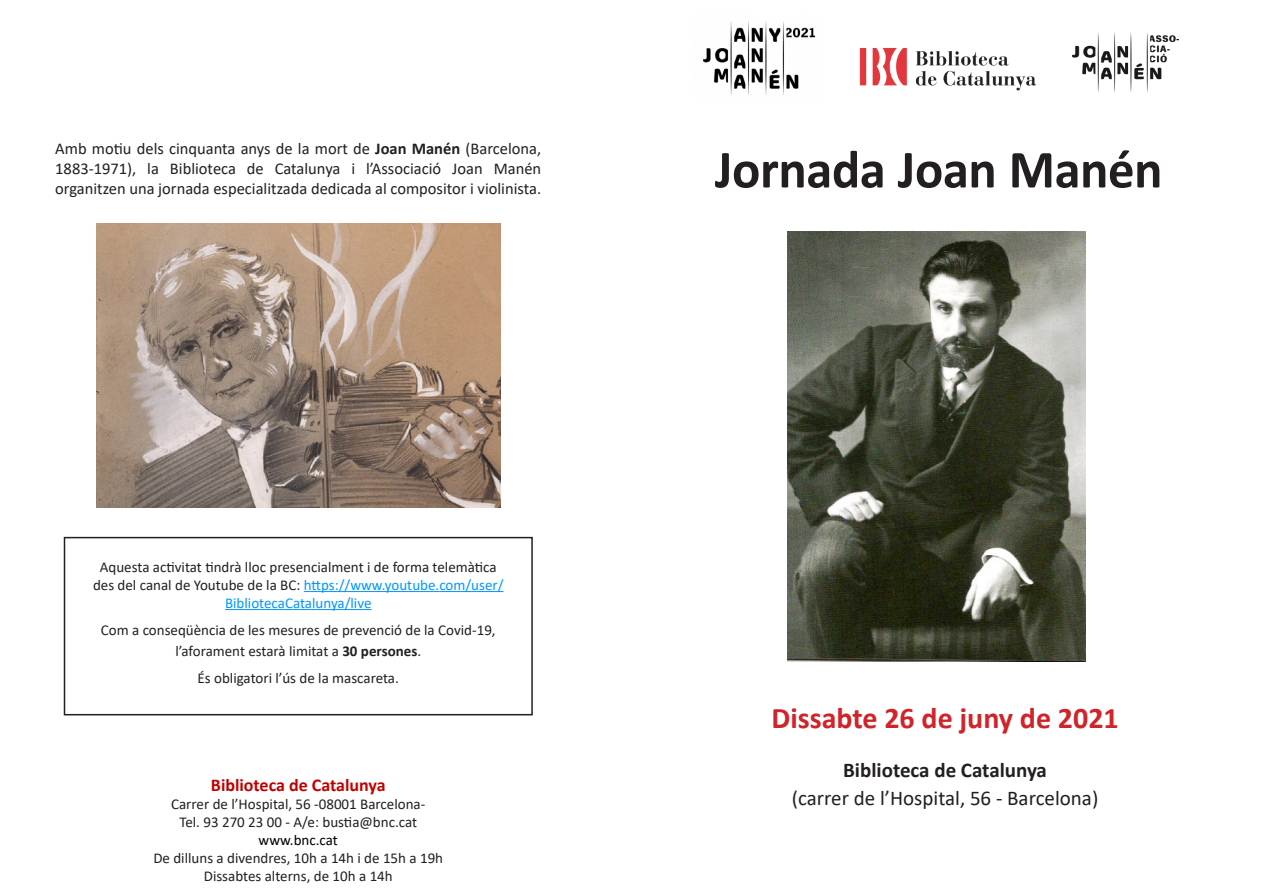
<style>
.page{position:relative;width:1263px;height:893px;background:#fff}
.page>*{position:absolute;margin:0;border:0;box-sizing:border-box;transform-origin:0 0}
.t1{font:700 54px "Calibri";letter-spacing:-.01em;color:#231f20}
.t2{font:700 30px "Calibri";color:#d1232a}
.t3{font:21px "Calibri";color:#231f20}
.t4{font:700 21px "Calibri";color:#231f20}
.t5{font:700 18px "Calibri";color:#c00000}
.t6{font:16.5px/19.8px "Calibri";color:#231f20;text-align:justify}
.t7{font:15px/18px "Calibri";color:#231f20;text-align:center}
.t8{font:15px "Calibri";color:#000}
.s1{font-weight:700}
.s2{color:#0096ff}
</style>
<div class="page">
<img style="left:859px;top:48px;width:177px;height:43px">
<img style="left:788px;top:231px;width:297px;height:430px">
<img style="left:96px;top:223px;width:404px;height:284px">
<hr style="left:304px;top:591px;width:199px;height:1px;background:#0096ff">
<hr style="left:225px;top:609px;width:147px;height:1px;background:#0096ff">
<div style="left:64px;top:537px;width:469px;height:178px;border:2px solid #231f20"></div>
<img style="left:703px;top:21px;width:113px;height:74px">
<img style="left:1072px;top:33px;width:107px;height:58px">
<p class="t6" style="left:55px;top:138px;width:487px">Amb motiu dels cinquanta anys de la mort de <span class="s1">Joan Manén</span> (Barcelona, 1883-1971), la Biblioteca de Catalunya i l’Associació Joan Manén organitzen una jornada especialitzada dedicada al compositor i violinista.</p>
<p class="t7" style="left:93px;top:557px;width:412px">Aquesta activitat tindrà lloc presencialment i de forma telemàtica des del canal de Youtube de la BC: <span class="s2">https://www.youtube.com/user/<br>BibliotecaCatalunya/live</span></p>
<p class="t7" style="left:101px;top:619px;width:396px;line-height:21.6px">Com a conseqüència de les mesures de prevenció de la Covid-19, l’aforament estarà limitat a <span class="s1">30 persones</span>.</p>
<p class="t7" style="left:198px;top:669px;width:203px">És obligatori l’ús de la mascareta.</p>
<p class="t5" style="left:211px;top:772px;width:176px">Biblioteca de Catalunya</p>
<p class="t7" style="left:171px;top:794px;width:256px">Carrer de l’Hospital, 56 -08001 Barcelona-</p>
<p class="t7" style="left:179px;top:812px;width:239px">Tel. 93 270 23 00 - A/e: bustia@bnc.cat</p>
<p class="t8" style="left:259px;top:829px;width:81px">www.bnc.cat</p>
<p class="t7" style="left:153px;top:848px;width:291px">De dilluns a divendres, 10h a 14h i de 15h a 19h</p>
<p class="t7" style="left:204px;top:866px;width:190px">Dissabtes alterns, de 10h a 14h</p>
<p class="t1" style="left:715px;top:131px;width:449px">Jornada Joan Manén</p>
<p class="t2" style="left:771px;top:697px;width:349px">Dissabte 26 de juny de 2021</p>
<p class="t4" style="left:843px;top:755px;width:205px">Biblioteca de Catalunya</p>
<p class="t3" style="left:792px;top:784px;width:308px">(carrer de l’Hospital, 56 - Barcelona)</p>
</div>
